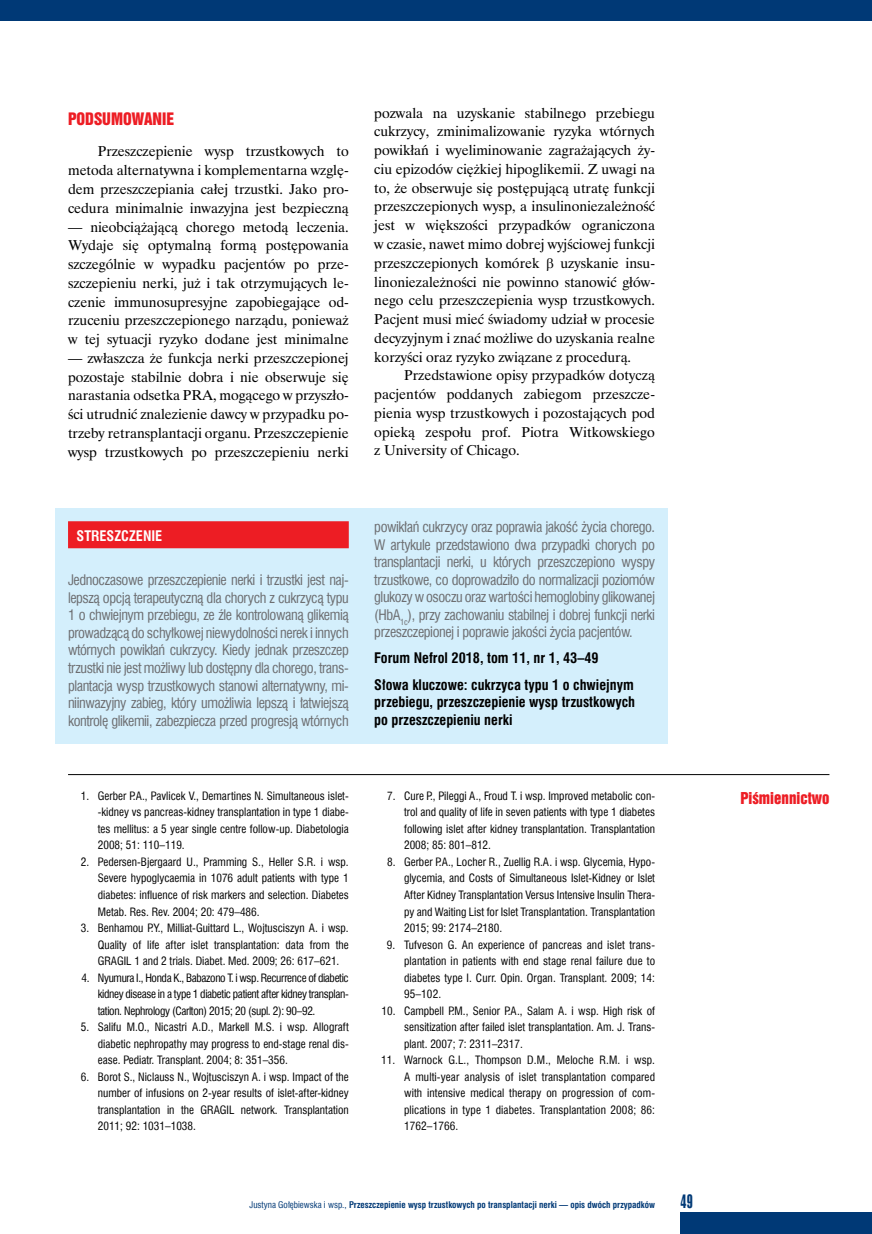
<style>
.page{position:relative;width:872px;height:1234px;background:#fff}
.page>*{position:absolute;margin:0;border:0;box-sizing:border-box;transform-origin:0 0}
.t1{font:18px "Swis 924 EU";color:#003976}
._35_Śródtytuł_I{font:15.75px "Swis 921 EU";color:#ed1d24}
._50_Piśmiennictwo{font:15px "Swis 921 EU";color:#ed1d24}
._30_Tekst{font:14.25px/18.8px "Time Ibis EE";letter-spacing:-.005em;color:#000;text-align:justify}
._16_Streszczenie_pol{font:14.25px/17.5px "Swis 721 Cn EU";letter-spacing:-.03em;color:#6d6e71;text-align:justify}
._16_Słowa_kluczowe{font:700 14.25px/17.5px "Swis 721 Cn EU";color:#000;text-align:justify}
._16_Streszczenie_pol-2{font:700 14.25px "Swis 721 Cn EU";color:#fff}
.t2{font:11.25px/16.5px "Swis 721 Cn EU";color:#000;text-align:justify}
.t3{font:700 9px "Swis 721 Cn EU";color:#003976}
.s1{font-weight:400}
</style>
<div class="page">
<div style="left:680px;top:1212px;width:192px;height:21px;background:#003976"></div>
<div style="left:0;top:0;width:872px;height:21px;background:#003976"></div>
<div style="left:55px;top:508px;width:613px;height:235px;background:#d4effc"></div>
<div style="left:68px;top:521px;width:281px;height:27px;background:#ed1d24"></div>
<hr style="left:68px;top:774px;width:761px;height:1px;background:#000">
<p class="_35_Śródtytuł_I" style="left:68px;top:108px;width:107px">PODSUMOWANIE</p>
<p class="_30_Tekst" style="left:68px;top:142px;width:282px;text-indent:30px">Przeszczepienie wysp trzustkowych to metoda alternatywna i komplementarna wzglę&shy;dem przeszczepiania całej trzustki. Jako pro&shy;cedura minimalnie inwazyjna jest bezpieczną</p>
<p class="_30_Tekst" style="left:68px;top:217px;width:282px">— nieobciążającą chorego metodą leczenia.<br>Wydaje się optymalną formą postępowania szczególnie w wypadku pacjentów po prze&shy;szczepieniu nerki, już i tak otrzymujących le&shy;czenie immunosupresyjne zapobiegające od&shy;rzuceniu przeszczepionego narządu, ponieważ w tej sytuacji ryzyko dodane jest minimalne</p>
<p class="_30_Tekst" style="left:68px;top:348px;width:282px">— zwłaszcza że funkcja nerki przeszczepionej pozostaje stabilnie dobra i nie obserwuje się narastania odsetka PRA, mogącego w przyszło&shy;ści utrudnić znalezienie dawcy w przypadku po&shy;trzeby retransplantacji organu. Przeszczepienie wysp trzustkowych po przeszczepieniu nerki</p>
<p class="_16_Streszczenie_pol-2" style="left:77px;top:527px;width:87px">STRESZCZENIE</p>
<p class="_16_Streszczenie_pol" style="left:68px;top:571px;width:282px">Jednoczasowe przeszczepienie nerki i trzustki jest naj&shy;lepszą opcją terapeutyczną dla chorych z cukrzycą typu 1 o chwiejnym przebiegu, ze źle kontrolowaną glikemią prowadzącą do schyłkowej niewydolności nerek i innych wtórnych powikłań cukrzycy. Kiedy jednak przeszczep trzustki nie jest możliwy lub dostępny dla chorego, trans&shy;plantacja wysp trzustkowych stanowi alternatywny, mi&shy;niinwazyjny zabieg, który umożliwia lepszą i łatwiejszą kontrolę glikemii, zabezpiecza przed progresją wtórnych</p>
<p class="_30_Tekst" style="left:374px;top:103px;width:282px">pozwala na uzyskanie stabilnego przebiegu cukrzycy, zminimalizowanie ryzyka wtórnych powikłań i wyeliminowanie zagrażających ży&shy;ciu epizodów ciężkiej hipoglikemii. Z uwagi na to, że obserwuje się postępującą utratę funkcji przeszczepionych wysp, a insulinoniezależność jest w większości przypadków ograniczona w czasie, nawet mimo dobrej wyjściowej funkcji przeszczepionych komórek</p>
<p class="_30_Tekst" style="left:374px;top:253px;width:282px;text-indent:186px">uzyskanie insu&shy;linoniezależności nie powinno stanowić głów&shy;nego celu przeszczepienia wysp trzustkowych.<br>Pacjent musi mieć świadomy udział w procesie decyzyjnym i znać możliwe do uzyskania realne korzyści oraz ryzyko związane z procedurą.</p>
<p class="_30_Tekst" style="left:374px;top:366px;width:282px;text-indent:30px">Przedstawione opisy przypadków dotyczą pacjentów poddanych zabiegom przeszcze&shy;pienia wysp trzustkowych i pozostających pod opieką zespołu prof. Piotra Witkowskiego z University of Chicago.</p>
<p class="_16_Streszczenie_pol" style="left:374px;top:518px;width:282px">powikłań cukrzycy oraz poprawia jakość życia chorego.<br>W artykule przedstawiono dwa przypadki chorych po transplantacji nerki, u których przeszczepiono wyspy trzustkowe, co doprowadziło do normalizacji poziomów glukozy w osoczu oraz wartości hemoglobiny glikowanej (HbA<sub>1c</sub>), przy zachowaniu stabilnej i dobrej funkcji nerki przeszczepionej i poprawie jakości życia pacjentów.</p>
<p class="_16_Słowa_kluczowe" style="left:374px;top:650px;width:226px">Forum Nefrol 2018, tom 11, nr 1, 43–49</p>
<p class="_16_Słowa_kluczowe" style="left:374px;top:676px;width:262px">Słowa kluczowe: cukrzyca typu 1 o chwiejnym przebiegu, przeszczepienie wysp trzustkowych po przeszczepieniu nerki</p>
<p class="t2" style="left:98px;top:787px;width:252px;text-indent:-17px">1. Gerber P.A., Pavlicek V., Demartines N. Simultaneous islet--kidney vs pancreas-kidney transplantation in type 1 diabe&shy;tes mellitus: a 5 year single centre follow-up. Diabetologia 2008; 51: 110–119.</p>
<p class="t2" style="left:98px;top:853px;width:252px;text-indent:-17px">2. Pedersen-Bjergaard U., Pramming S., Heller S.R. i wsp.<br>Severe hypoglycaemia in 1076 adult patients with type 1 diabetes: influence of risk markers and selection. Diabetes Metab. Res. Rev. 2004; 20: 479–486.</p>
<p class="t2" style="left:98px;top:919px;width:252px;text-indent:-17px">3. Benhamou P.Y., Milliat-Guittard L., Wojtusciszyn A. i wsp.<br>Quality of life after islet transplantation: data from the GRAGIL 1 and 2 trials. Diabet. Med. 2009; 26: 617–621.</p>
<p class="t2" style="left:98px;top:968px;width:252px;text-indent:-16px">4. Nyumura I., Honda K., Babazono T. i wsp. Recurrence of diabetic kidney disease in a type 1 diabetic patient after kidney transplan&shy;tation. Nephrology (Carlton) 2015; 20 (supl. 2): 90–92.</p>
<p class="t2" style="left:98px;top:1018px;width:252px;text-indent:-17px">5. Salifu M.O., Nicastri A.D., Markell M.S. i wsp. Allograft diabetic nephropathy may progress to end-stage renal dis&shy;ease. Pediatr. Transplant. 2004; 8: 351–356.</p>
<p class="t2" style="left:98px;top:1067px;width:252px;text-indent:-17px">6. Borot S., Niclauss N., Wojtusciszyn A. i wsp. Impact of the number of infusions on 2-year results of islet-after-kidney transplantation in the GRAGIL network. Transplantation 2011; 92: 1031–1038.</p>
<p class="t2" style="left:404px;top:787px;width:252px;text-indent:-17px">7. Cure P., Pileggi A., Froud T. i wsp. Improved metabolic con&shy;trol and quality of life in seven patients with type 1 diabetes following islet after kidney transplantation. Transplantation 2008; 85: 801–812.</p>
<p class="t2" style="left:404px;top:853px;width:252px;text-indent:-17px">8. Gerber P.A., Locher R., Zuellig R.A. i wsp. Glycemia, Hypo&shy;glycemia, and Costs of Simultaneous Islet-Kidney or Islet After Kidney Transplantation Versus Intensive Insulin Thera&shy;py and Waiting List for Islet Transplantation. Transplantation 2015; 99: 2174–2180.</p>
<p class="t2" style="left:404px;top:935px;width:252px;text-indent:-17px">9. Tufveson G. An experience of pancreas and islet trans&shy;plantation in patients with end stage renal failure due to diabetes type I. Curr. Opin. Organ. Transplant. 2009; 14:<br>95–102.</p>
<p class="t2" style="left:404px;top:1001px;width:252px;text-indent:-23px">10. Campbell P.M., Senior P.A., Salam A. i wsp. High risk of sensitization after failed islet transplantation. Am. J. Trans&shy;plant. 2007; 7: 2311–2317.</p>
<p class="t2" style="left:404px;top:1051px;width:252px;text-indent:-23px">11. Warnock G.L., Thompson D.M., Meloche R.M. i wsp.<br>A multi-year analysis of islet transplantation compared with intensive medical therapy on progression of com&shy;plications in type 1 diabetes. Transplantation 2008; 86:<br>1762–1766.</p>
<p class="t3" style="left:249px;top:1198px;width:407px"><span class="s1">Justyna Gołębiewska i wsp.,</span> Przeszczepienie wysp trzustkowych po transplantacji nerki — opis dwóch przypadków</p>
<h1 class="t1" style="left:680px;top:1189px;width:14px">49</h1>
<p class="_50_Piśmiennictwo" style="left:740px;top:788px;width:90px">Piśmiennictwo</p>
</div>
